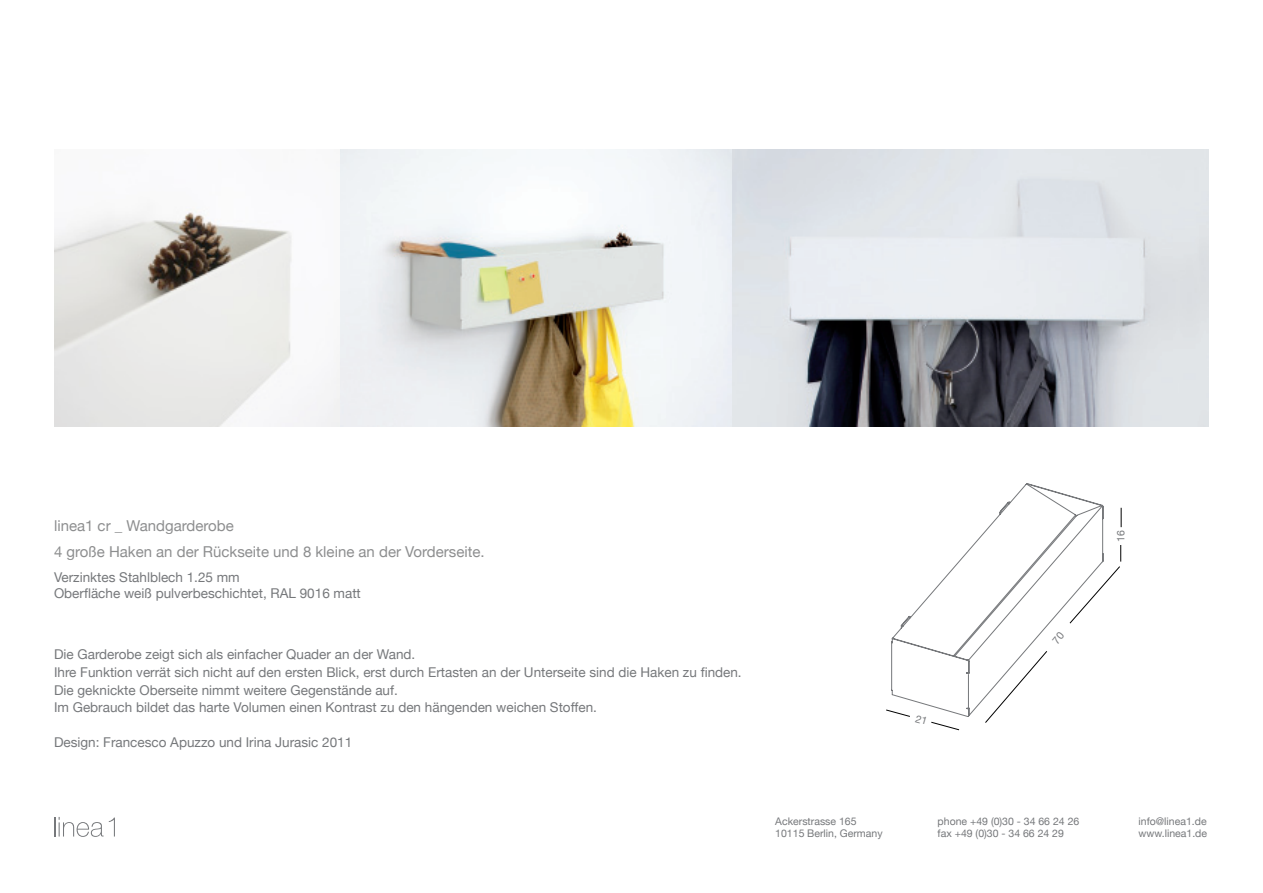
<style>
.page{position:relative;width:1263px;height:893px;background:#fff}
.page>*{position:absolute;margin:0;border:0;box-sizing:border-box;transform-origin:0 0}
.t1{font:15px/26.5px "Helvetica Neue";color:#8d8e8f}
.t2{font:13.5px/18px "Helvetica Neue";color:#76787b}
.t3{font:10.5px/12px "Helvetica Neue";color:#76787b}
</style>
<div class="page">
<svg style="left:54px;top:817px;width:61px;height:20px"></svg>
<img style="left:731px;top:150px;width:478px;height:276px">
<img style="left:54px;top:150px;width:677px;height:276px">
<svg style="left:891px;top:483px;width:213px;height:234px"></svg>
<svg style="left:1121px;top:508px;width:1px;height:19px"></svg>
<svg style="left:985px;top:651px;width:62px;height:72px"></svg>
<svg style="left:1069px;top:545px;width:52px;height:79px"></svg>
<svg style="left:886px;top:709px;width:73px;height:21px"></svg>
<svg style="left:1052px;top:631px;width:13px;height:13px"></svg>
<p class="t1" style="left:54px;top:512px;width:432px">linea1 cr _ Wandgarderobe<br>4 große Haken an der Rückseite und 8 kleine an der Vorderseite.</p>
<p class="t2" style="left:54px;top:569px;width:308px;line-height:16.2px">Verzinktes Stahlblech 1.25 mm<br>Oberfläche weiß pulverbeschichtet, RAL 9016 matt</p>
<p class="t2" style="left:54px;top:644px;width:689px">Die Garderobe zeigt sich als einfacher Quader an der Wand.<br>Ihre Funktion verrät sich nicht auf den ersten Blick, erst durch Ertasten an der Unterseite sind die Haken zu finden.<br>Die geknickte Oberseite nimmt weitere Gegenstände auf.<br>Im Gebrauch bildet das harte Volumen einen Kontrast zu den hängenden weichen Stoffen.</p>
<p class="t2" style="left:54px;top:733px;width:300px">Design: Francesco Apuzzo und Irina Jurasic 2011</p>
<p class="t3" style="left:1114px;top:542px;width:13px;rotate:-90deg">16</p>
<p class="t3" style="left:775px;top:815px;width:109px">Ackerstrasse 165<br>10115 Berlin, Germany</p>
<p class="t3" style="left:937px;top:815px;width:143px">phone +49 (0)30 - 34 66 24 26 fax +49 (0)30 - 34 66 24 29</p>
<p class="t3" style="left:1138px;top:815px;width:70px">info@linea1.de www.linea1.de</p>
</div>
